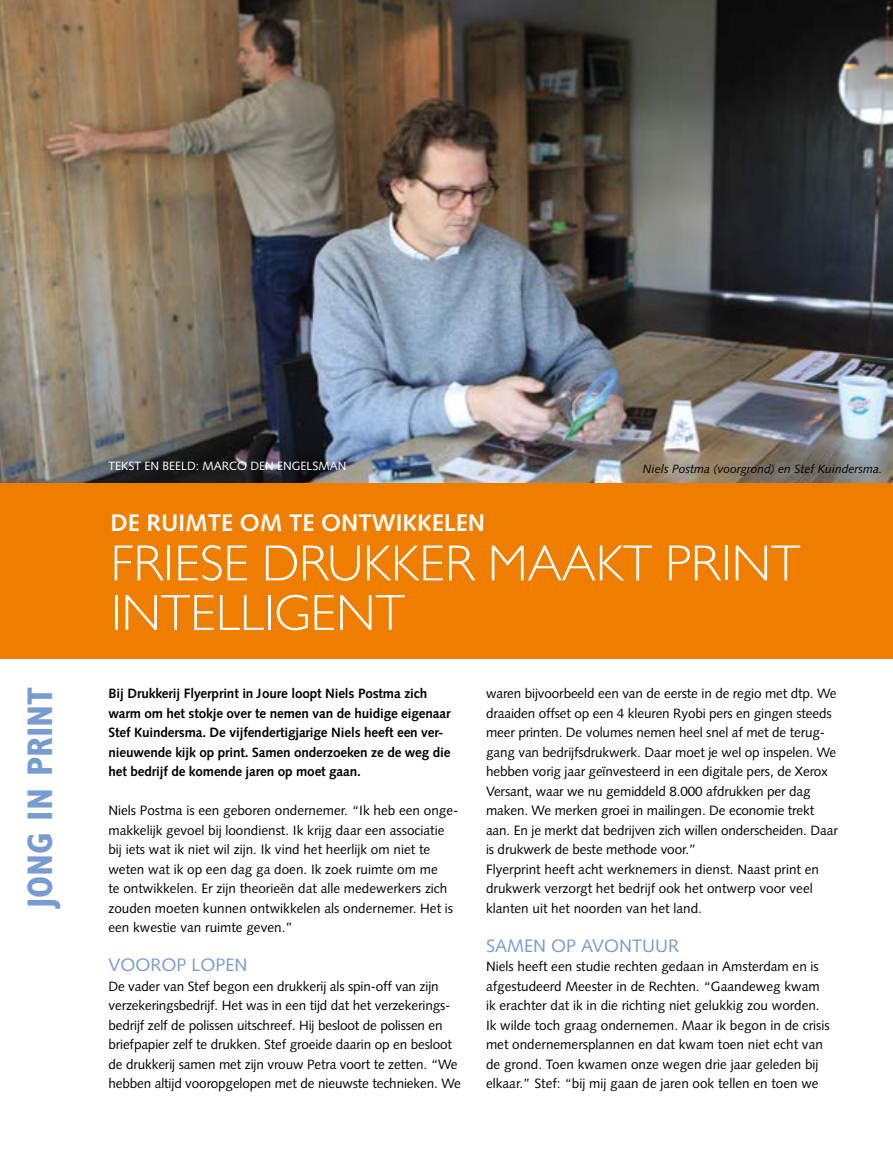
<style>
.page{position:relative;width:893px;height:1149px;background:#fff}
.page>*{position:absolute;margin:0;border:0;box-sizing:border-box;transform-origin:0 0}
.t1{font:300 51px/49.5px "Gill Sans MT Pro";color:#fff}
.t2{font:700 condensed 35.85px "Gill Sans MT Pro";color:#789bd1}
.t3{font:700 24px "Syntax LT Std";color:#fff}
.t4{font:18px "Syntax LT Std";color:#789bd1}
.t5{font:13.5px/19.5px "Syntax LT Std";color:#000}
.t6{font:700 13.5px/19.5px "Syntax LT Std";letter-spacing:-.01em;color:#000}
.t7{font:italic 12px "Syntax LT Std";color:#000}
.t8{font:12px "Syntax LT";color:#fff}
</style>
<div class="page">
<img style="left:0;top:0;width:893px;height:483px">
<div style="left:0;top:483px;width:893px;height:175px;background:#ef7d00"></div>
<p class="t8" style="left:108px;top:459px;width:240px">TEKST EN BEELD: MARCO DEN ENGELSMAN</p>
<p class="t7" style="left:643px;top:461px;width:241px">Niels Postma (voorgrond) en Stef Kuindersma.</p>
<h3 class="t3" style="left:111px;top:508px;width:376px">DE RUIMTE OM TE ONTWIKKELEN</h3>
<h1 class="t1" style="left:111px;top:537px;width:691px">FRIESE DRUKKER MAAKT PRINT<br>INTELLIGENT</h1>
<h2 class="t2" style="left:19px;top:908px;width:223px;rotate:-90deg">JONG IN PRINT</h2>
<p class="t6" style="left:108px;top:683px;width:344px">Bij Drukkerij Flyerprint in Joure loopt Niels Postma zich warm om het stokje over te nemen van de huidige eigenaar Stef Kuindersma. De vijfendertigjarige Niels heeft een ver&shy;nieuwende kijk op print. Samen onderzoeken ze de weg die het bedrijf de komende jaren op moet gaan.</p>
<p class="t5" style="left:108px;top:800px;width:351px">Niels Postma is een geboren ondernemer. “Ik heb een onge&shy;makkelijk gevoel bij loondienst. Ik krijg daar een associatie bij iets wat ik niet wil zijn. Ik vind het heerlijk om niet te weten wat ik op een dag ga doen. Ik zoek ruimte om me<br>te ontwikkelen. Er zijn theorieën dat alle medewerkers zich zouden moeten kunnen ontwikkelen als ondernemer. Het is een kwestie van ruimte geven.”</p>
<h3 class="t4" style="left:108px;top:954px;width:141px">VOOROP LOPEN</h3>
<p class="t5" style="left:108px;top:976px;width:354px">De vader van Stef begon een drukkerij als spin-off van zijn verzekeringsbedrijf. Het was in een tijd dat het verzekerings&shy;bedrijf zelf de polissen uitschreef. Hij besloot de polissen en briefpapier zelf te drukken. Stef groeide daarin op en besloot de drukkerij samen met zijn vrouw Petra voort te zetten. “We hebben altijd vooropgelopen met de nieuwste technieken. We</p>
<p class="t5" style="left:486px;top:683px;width:353px">waren bijvoorbeeld een van de eerste in de regio met dtp. We draaiden offset op een 4 kleuren Ryobi pers en gingen steeds meer printen. De volumes nemen heel snel af met de terug&shy;gang van bedrijfsdrukwerk. Daar moet je wel op inspelen. We hebben vorig jaar geïnvesteerd in een digitale pers, de Xerox Versant, waar we nu gemiddeld 8.000 afdrukken per dag maken. We merken groei in mailingen. De economie trekt aan. En je merkt dat bedrijven zich willen onderscheiden. Daar is drukwerk de beste methode voor.”<br>Flyerprint heeft acht werknemers in dienst. Naast print en drukwerk verzorgt het bedrijf ook het ontwerp voor veel klanten uit het noorden van het land.</p>
<h3 class="t4" style="left:486px;top:934px;width:195px">SAMEN OP AVONTUUR</h3>
<p class="t5" style="left:486px;top:956px;width:345px">Niels heeft een studie rechten gedaan in Amsterdam en is afgestudeerd Meester in de Rechten. “Gaandeweg kwam ik erachter dat ik in die richting niet gelukkig zou worden.<br>Ik wilde toch graag ondernemen. Maar ik begon in de crisis met ondernemersplannen en dat kwam toen niet echt van de grond. Toen kwamen onze wegen drie jaar geleden bij elkaar.” Stef: “bij mij gaan de jaren ook tellen en toen we</p>
</div>
